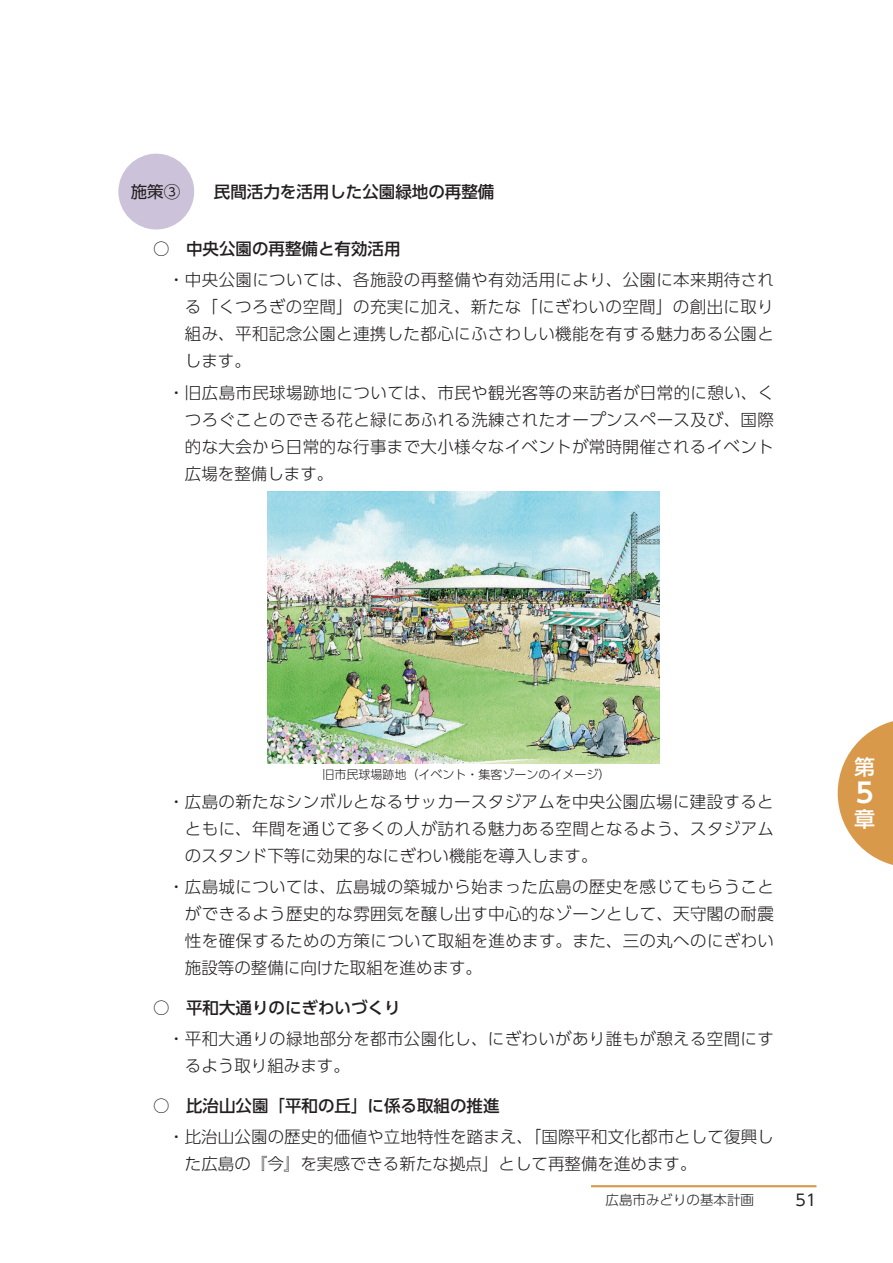
<style>
.page{position:relative;width:893px;height:1263px;background:#fff}
.page>*{position:absolute;margin:0;border:0;box-sizing:border-box;transform-origin:0 0}
.t1{font:700 27px "UD Shin Go Pro De";color:#fff}
.t2{font:500 21px "UD Shin Go Pro";color:#fff}
.t3{font:300 16.5px/27px "UD Shin Go Pro";letter-spacing:.02em;color:#231f20;text-align:justify}
.t4{font:500 16.5px "UD Shin Go Pro";color:#231f20}
.t5{font:16.5px "UD Shin Go Pro";color:#231f20}
.t6{font:15.75px "UD Shin Go Pro";color:#231f20}
.t7{font:300 13.5px "UD Shin Go Pro";color:#231f20}
.t8{font:300 12px "UD Shin Go Pro";color:#231f20}
</style>
<div class="page">
<hr style="left:591px;top:1185px;width:225px;height:2px;background:#d8994b">
<svg style="left:838px;top:721px;width:55px;height:144px"></svg>
<div style="left:118px;top:154px;width:76px;height:75px;background:#ccc3da;border-radius:50%"></div>
<img style="left:267px;top:491px;width:392px;height:272px">
<p class="t5" style="left:131px;top:178px;width:51px">施策③</p>
<p class="t4" style="left:214px;top:178px;width:282px">民間活力を活用した公園緑地の再整備</p>
<p class="t4" style="left:153px;top:235px;width:249px">○　中央公園の再整備と有効活用</p>
<p class="t3" style="left:185px;top:266px;width:591px;text-indent:-17px">・中央公園については、各施設の再整備や有効活用により、公園に本来期待される「くつろぎの空間」の充実に加え、新たな「にぎわいの空間」の創出に取り組み、平和記念公園と連携した都心にふさわしい機能を有する魅力ある公園とします。</p>
<p class="t3" style="left:185px;top:378px;width:591px;text-indent:-17px">・旧広島市民球場跡地については、市民や観光客等の来訪者が日常的に憩い、くつろぐことのできる花と緑にあふれる洗練されたオープンスペース及び、国際的な大会から日常的な行事まで大小様々なイベントが常時開催されるイベント広場を整備します。</p>
<p class="t8" style="left:322px;top:765px;width:290px">旧市民球場跡地（イベント・集客ゾーンのイメージ）</p>
<p class="t3" style="left:185px;top:787px;width:591px;text-indent:-17px">・広島の新たなシンボルとなるサッカースタジアムを中央公園広場に建設するとともに、年間を通じて多くの人が訪れる魅力ある空間となるよう、スタジアムのスタンド下等に効果的なにぎわい機能を導入します。</p>
<p class="t3" style="left:185px;top:873px;width:591px;text-indent:-17px">・広島城については、広島城の築城から始まった広島の歴史を感じてもらうことができるよう歴史的な雰囲気を醸し出す中心的なゾーンとして、天守閣の耐震性を確保するための方策について取組を進めます。また、三の丸へのにぎわい施設等の整備に向けた取組を進めます。</p>
<p class="t4" style="left:153px;top:994px;width:249px">○　平和大通りのにぎわいづくり</p>
<p class="t3" style="left:185px;top:1025px;width:590px;text-indent:-17px">・平和大通りの緑地部分を都市公園化し、にぎわいがあり誰もが憩える空間にするよう取り組みます。</p>
<p class="t4" style="left:153px;top:1092px;width:348px">○　比治山公園「平和の丘」に係る取組の推進</p>
<p class="t3" style="left:185px;top:1123px;width:590px;text-indent:-17px">・比治山公園の歴史的価値や立地特性を踏まえ、「国際平和文化都市として復興した広島の『今』を実感できる新たな拠点」として再整備を進めます。</p>
<p class="t7" style="left:605px;top:1189px;width:150px">広島市みどりの基本計画</p>
<p class="t6" style="left:796px;top:1187px;width:22px">51</p>
<p class="t2" style="left:854px;top:750px;width:22px">第</p>
<h1 class="t1" style="left:856px;top:771px;width:18px">5</h1>
<p class="t2" style="left:854px;top:802px;width:22px">章</p>
</div>
